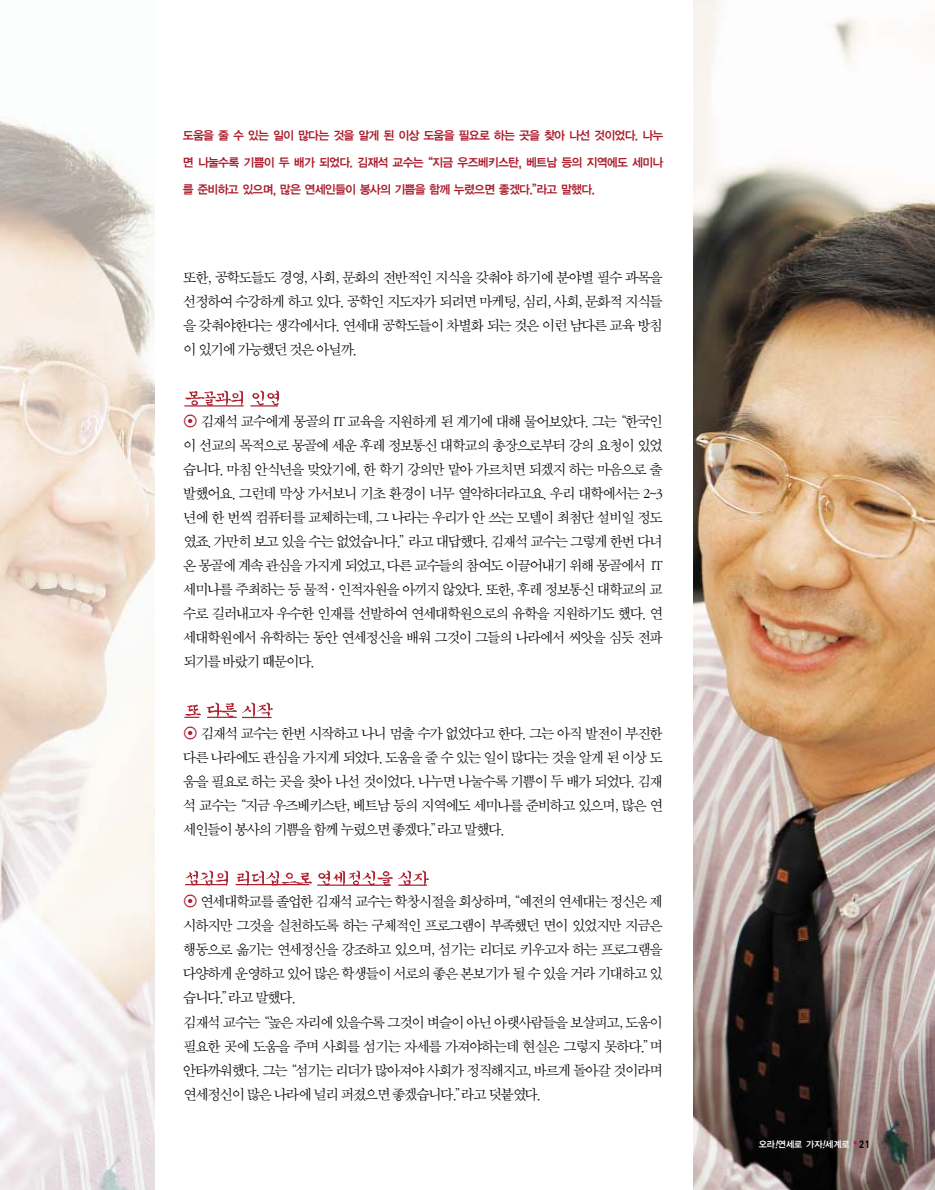
<style>
.page{position:relative;width:935px;height:1190px;background:#fff}
.page>*{position:absolute;margin:0;border:0;box-sizing:border-box;transform-origin:0 0}
.t1{font:15px/24px "Sand Sm";letter-spacing:-.075em;color:#000;text-align:justify}
.t2{font:12px "YGO14";letter-spacing:-.13em;color:#ac1b2a}
.t3{font:700 10.5px "DIN";color:#000;scale:.9 1}
.t4{font:9px "YGO14";letter-spacing:-.07em;color:#fff}
.s1{font-size:16.5px;color:#ac1b2a}
.s2{font-style:italic}
</style>
<div class="page">
<img style="left:693px;top:0;width:241px;height:1190px">
<img style="left:1px;top:120px;width:153px;height:1070px">
<img style="left:185px;top:391px;width:29px;height:14px">
<img style="left:214px;top:390px;width:29px;height:15px">
<img style="left:252px;top:390px;width:27px;height:15px">
<img style="left:185px;top:704px;width:16px;height:14px">
<img style="left:206px;top:702px;width:14px;height:14px">
<img style="left:220px;top:703px;width:17px;height:13px">
<img style="left:242px;top:702px;width:14px;height:15px">
<img style="left:256px;top:702px;width:17px;height:15px">
<img style="left:185px;top:870px;width:29px;height:16px">
<img style="left:214px;top:870px;width:14px;height:16px">
<img style="left:236px;top:870px;width:14px;height:16px">
<img style="left:250px;top:870px;width:30px;height:16px">
<img style="left:280px;top:872px;width:32px;height:14px">
<img style="left:317px;top:870px;width:29px;height:16px">
<img style="left:346px;top:870px;width:30px;height:16px">
<img style="left:376px;top:871px;width:17px;height:15px">
<img style="left:398px;top:870px;width:14px;height:16px">
<img style="left:412px;top:870px;width:17px;height:16px">
<hr style="left:184px;top:405px;width:60px;height:1px;background:#ac1b2a">
<svg style="left:250px;top:405px;width:28px;height:1px"></svg>
<svg style="left:184px;top:716px;width:15px;height:2px"></svg>
<hr style="left:207px;top:716px;width:30px;height:2px;background:#ac1b2a">
<hr style="left:242px;top:717px;width:30px;height:1px;background:#ac1b2a">
<hr style="left:185px;top:884px;width:42px;height:1px;background:#ac1b2a">
<hr style="left:236px;top:884px;width:73px;height:1px;background:#ac1b2a">
<hr style="left:317px;top:884px;width:74px;height:1px;background:#ac1b2a">
<svg style="left:398px;top:884px;width:29px;height:1px"></svg>
<p class="t2" style="left:183px;top:130px;width:482px">도움을 줄 수 있는 일이 많다는 것을 알게 된 이상 도움을 필요로 하는 곳을 찾아 나선 것이었다. 나누</p>
<p class="t2" style="left:183px;top:157px;width:482px">면 나눌수록 기쁨이 두 배가 되었다. 김재석 교수는“지금 우즈베키스탄, 베트남 등의 지역에도 세미나</p>
<p class="t2" style="left:183px;top:184px;width:414px">를 준비하고 있으며, 많은 연세인들이 봉사의 기쁨을 함께 누렸으면 좋겠다.”라고 말했다.</p>
<p class="t1" style="left:183px;top:266px;width:481px">또한, 공학도들도 경영, 사회, 문화의 전반적인 지식을 갖춰야 하기에 분야별 필수 과목을 선정하여 수강하게 하고 있다. 공학인 지도자가 되려면 마케팅, 심리, 사회, 문화적 지식들 을 갖춰야한다는 생각에서다. 연세대 공학도들이 차별화 되는 것은 이런 남다른 교육 방침 이 있기에 가능했던 것은 아닐까.</p>
<p class="t1" style="left:183px;top:410px;width:481px"><span class="s1">◉</span> 김재석 교수에게 몽골의 IT 교육을 지원하게 된 계기에 대해 물어보았다. 그는“한국인 이 선교의 목적으로 몽골에 세운 후레 정보통신 대학교의 총장으로부터 강의 요청이 있었 습니다. 마침 안식년을 맞았기에, 한 학기 강의만 맡아 가르치면 되겠지 하는 마음으로 출 발했어요. 그런데 막상 가서보니 기초 환경이 너무 열악하더라고요. 우리 대학에서는 2~3 년에 한 번씩 컴퓨터를 교체하는데, 그 나라는 우리가 안 쓰는 모델이 최첨단 설비일 정도 였죠. 가만히 보고 있을 수는 없었습니다.”라고 대답했다. 김재석 교수는 그렇게 한번 다녀 온 몽골에 계속 관심을 가지게 되었고, 다른 교수들의 참여도 이끌어내기 위해 몽골에서 IT 세미나를 주최하는 등 물적∙인적자원을 아끼지 않았다. 또한, 후레 정보통신 대학교의 교 수로 길러내고자 우수한 인재를 선발하여 연세대학원으로의 유학을 지원하기도 했다. 연 세대학원에서 유학하는 동안 연세정신을 배워 그것이 그들의 나라에서 씨앗을 심듯 전파 되기를 바랐기 때문이다.</p>
<p class="t1" style="left:183px;top:722px;width:481px"><span class="s1">◉</span> 김재석 교수는 한번 시작하고 나니 멈출 수가 없었다고 한다. 그는 아직 발전이 부진한 다른 나라에도 관심을 가지게 되었다. 도움을 줄 수 있는 일이 많다는 것을 알게 된 이상 도 움을 필요로 하는 곳을 찾아 나선 것이었다. 나누면 나눌수록 기쁨이 두 배가 되었다. 김재 석 교수는“지금 우즈베키스탄, 베트남 등의 지역에도 세미나를 준비하고 있으며, 많은 연 세인들이 봉사의 기쁨을 함께 누렸으면 좋겠다.”라고 말했다.</p>
<p class="t1" style="left:183px;top:890px;width:481px;text-align:left"><span class="s1">◉</span> 연세대학교를 졸업한 김재석 교수는 학창시절을 회상하며, “예전의 연세대는 정신은 제 시하지만 그것을 실천하도록 하는 구체적인 프로그램이 부족했던 면이 있었지만 지금은 행동으로 옮기는 연세정신을 강조하고 있으며, 섬기는 리더로 키우고자 하는 프로그램을 다양하게 운영하고 있어 많은 학생들이 서로의 좋은 본보기가 될 수 있을 거라 기대하고 있 습니다.”라고 말했다.<br>김재석 교수는“높은 자리에 있을수록 그것이 벼슬이 아닌 아랫사람들을 보살피고, 도움이 필요한 곳에 도움을 주며 사회를 섬기는 자세를 가져야하는데 현실은 그렇지 못하다.”며 안타까워했다. 그는“섬기는 리더가 많아져야 사회가 정직해지고, 바르게 돌아갈 것이라며 연세정신이 많은 나라에 널리 퍼졌으면 좋겠습니다.”라고 덧붙였다.</p>
<p class="t4" style="left:758px;top:1139px;width:101px">오라<span class="s2">!</span>연세로 가자<span class="s2">!</span>세계로 <sup>●</sup></p>
<p class="t3" style="left:859px;top:1140px;width:13px">21</p>
</div>
